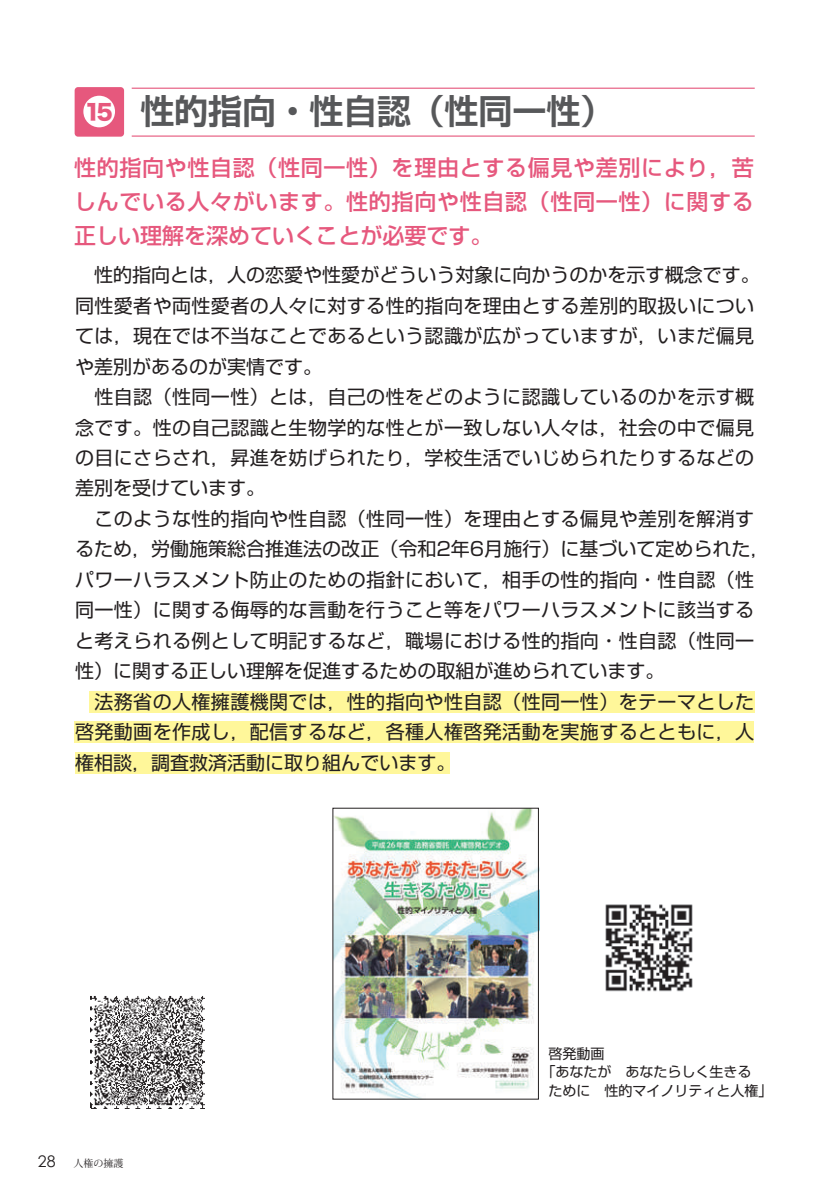
<style>
.page{position:relative;width:840px;height:1191px;background:#fff}
.page>*{position:absolute;margin:0;border:0;box-sizing:border-box;transform-origin:0 0}
.t1{font:700 34px "Shin Go Pro De";letter-spacing:-.005em;color:#57585a}
.t2{font:500 22px/34px "Shin Go Pro";letter-spacing:.03em;color:#e6587d;text-align:justify}
.t3{font:19px/30.4px "Shin Go Pro";letter-spacing:.02em;color:#231f20}
.t4{font:14px "Shin Go Pro";color:#231f20}
.t5{font:10px "Koz Min Pr 6 N";color:#231f20}
.s1{font-family:"Hira Kaku Std N W8";font-weight:400;font-size:21.2px;color:#e6587d}
.s2{font-family:"Century Gothic";font-size:16px}
</style>
<div class="page">
<div style="left:89px;top:691px;width:664px;height:22px;background:#fff79a"></div>
<div style="left:75px;top:752px;width:374px;height:21px;background:#fff79a"></div>
<div style="left:74px;top:721px;width:679px;height:22px;background:#fff79a"></div>
<img style="left:605px;top:904px;width:88px;height:88px">
<img style="left:334px;top:808px;width:205px;height:291px">
<hr style="left:132px;top:88px;width:622px;height:1px;background:#e6587d">
<hr style="left:132px;top:135px;width:622px;height:2px;background:#e6587d">
<div style="left:75px;top:87px;width:49px;height:50px;background:#e6587d;border-radius:3px"></div>
<div style="left:83px;top:96px;width:32px;height:31px;background:#fff;border-radius:50%"></div>
<img style="left:91px;top:996px;width:113px;height:112px">
<h1 class="t1" style="left:84px;top:84px;width:531px"><span class="s1">15</span> 性的指向・性自認（性同一性）</h1>
<p class="t2" style="left:74px;top:148px;width:681px">性的指向や性自認（性同一性）を理由とする偏見や差別により，苦しんでいる人々がいます。性的指向や性自認（性同一性）に関する正しい理解を深めていくことが必要です。</p>
<p class="t3" style="left:75px;top:257px;width:695px">　性的指向とは，人の恋愛や性愛がどういう対象に向かうのかを示す概念です。同性愛者や両性愛者の人々に対する性的指向を理由とする差別的取扱いについては，現在では不当なことであるという認識が広がっていますが，いまだ偏見や差別があるのが実情です。<br>　性自認（性同一性）とは，自己の性をどのように認識しているのかを示す概念です。性の自己認識と生物学的な性とが一致しない人々は，社会の中で偏見の目にさらされ，昇進を妨げられたり，学校生活でいじめられたりするなどの差別を受けています。<br>　このような性的指向や性自認（性同一性）を理由とする偏見や差別を解消するため，労働施策総合推進法の改正（令和2年6月施行）に基づいて定められた，パワーハラスメント防止のための指針において，相手の性的指向・性自認（性同一性）に関する侮辱的な言動を行うこと等をパワーハラスメントに該当すると考えられる例として明記するなど，職場における性的指向・性自認（性同一性）に関する正しい理解を促進するための取組が進められています。<br>　法務省の人権擁護機関では，性的指向や性自認（性同一性）をテーマとした啓発動画を作成し，配信するなど，各種人権啓発活動を実施するとともに，人権相談，調査救済活動に取り組んでいます。</p>
<p class="t5" style="left:38px;top:1157px;width:87px"><span class="s2">28</span> 人権の擁護</p>
<p class="t4" style="left:548px;top:1041px;width:57px">啓発動画</p>
<p class="t4" style="left:541px;top:1060px;width:211px">「あなたが　あなたらしく生きる</p>
<p class="t4" style="left:548px;top:1078px;width:225px">ために　性的マイノリティと人権」</p>
</div>
